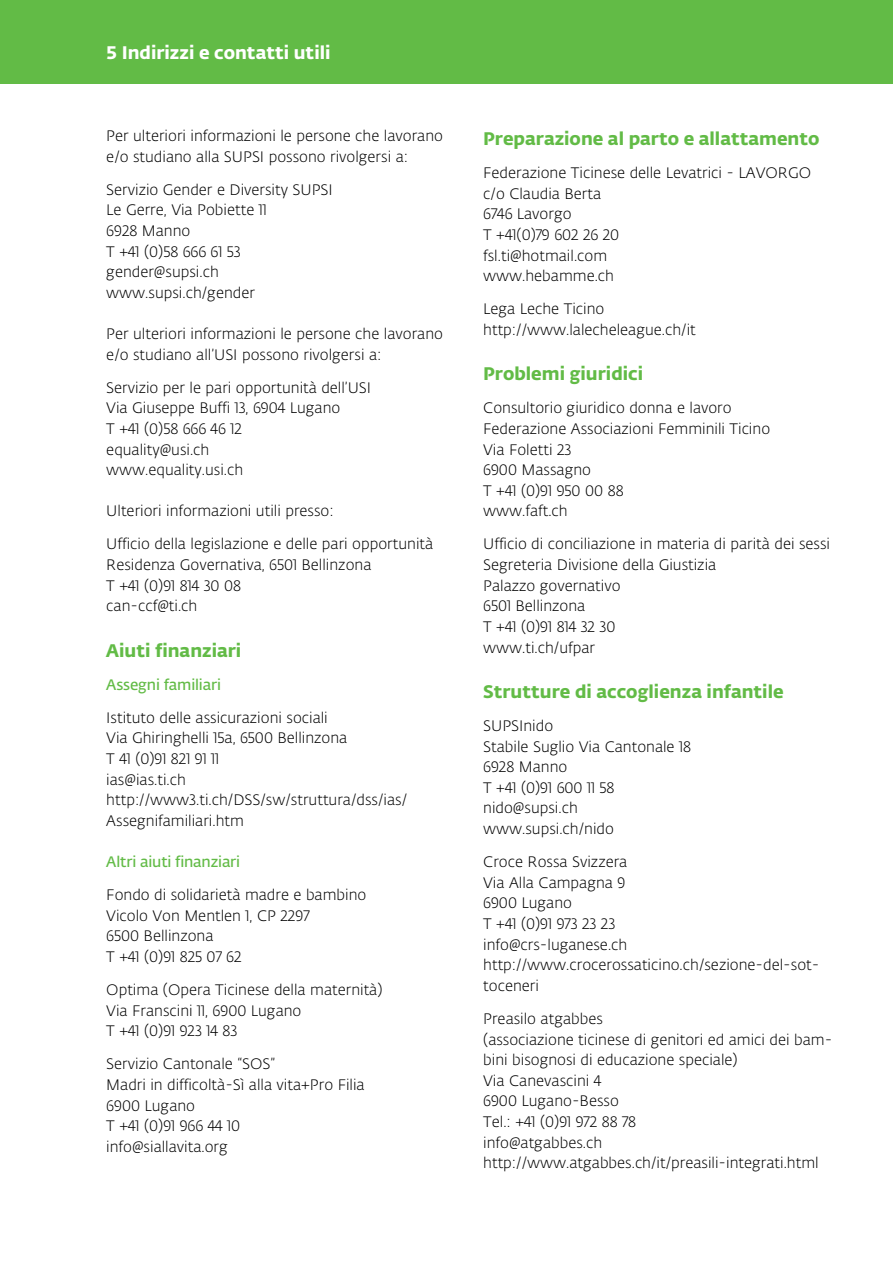
<style>
.page{position:relative;width:893px;height:1263px;background:#fff}
.page>*{position:absolute;margin:0;border:0;box-sizing:border-box;transform-origin:0 0}
.Titolo_neretto{font:700 18px "SUPSI Fedra Sans";color:#62bb46}
.Titolo_neretto-2{font:700 18px "SUPSI Fedra Sans";color:#fff}
.Titolo_neretto-3{font:300 15px/20.7px "SUPSI Fedra Sans";color:#000}
.Titolo_neretto-4{font:600 15px "SUPSI Fedra Sans";letter-spacing:-.01em;color:#62bb46}
</style>
<div class="page">
<div style="left:0;top:0;width:893px;height:83px;background:#62bb46"></div>
<p class="Titolo_neretto-2" style="left:106px;top:38px;width:226px">5 Indirizzi e contatti utili</p>
<p class="Titolo_neretto-3" style="left:106px;top:125px;width:338px">Per ulteriori informazioni le persone che lavorano e/o studiano alla SUPSI possono rivolgersi a:</p>
<p class="Titolo_neretto-3" style="left:106px;top:179px;width:228px">Servizio Gender e Diversity SUPSI</p>
<p class="Titolo_neretto-3" style="left:106px;top:199px;width:162px">Le Gerre, Via Pobiette 11</p>
<p class="Titolo_neretto-3" style="left:106px;top:220px;width:86px">6928 Manno</p>
<p class="Titolo_neretto-3" style="left:106px;top:241px;width:136px">T +41 (0)58 666 61 53</p>
<p class="Titolo_neretto-3" style="left:106px;top:261px;width:114px">gender@supsi.ch</p>
<p class="Titolo_neretto-3" style="left:106px;top:282px;width:150px">www.supsi.ch/gender</p>
<p class="Titolo_neretto-3" style="left:106px;top:323px;width:338px">Per ulteriori informazioni le persone che lavorano e/o studiano all’USI possono rivolgersi a:</p>
<p class="Titolo_neretto-3" style="left:106px;top:377px;width:266px">Servizio per le pari opportunità dell’USI</p>
<p class="Titolo_neretto-3" style="left:106px;top:397px;width:236px">Via Giuseppe Buffi 13, 6904 Lugano</p>
<p class="Titolo_neretto-3" style="left:106px;top:418px;width:137px">T +41 (0)58 666 46 12</p>
<p class="Titolo_neretto-3" style="left:106px;top:439px;width:105px">equality@usi.ch</p>
<p class="Titolo_neretto-3" style="left:106px;top:459px;width:138px">www.equality.usi.ch</p>
<p class="Titolo_neretto-3" style="left:106px;top:501px;width:229px">Ulteriori informazioni utili presso:</p>
<p class="Titolo_neretto-3" style="left:106px;top:534px;width:328px">Ufficio della legislazione e delle pari opportunità</p>
<p class="Titolo_neretto-3" style="left:106px;top:554px;width:267px">Residenza Governativa, 6501 Bellinzona</p>
<p class="Titolo_neretto-3" style="left:106px;top:575px;width:136px">T +41 (0)91 814 30 08</p>
<p class="Titolo_neretto-3" style="left:106px;top:595px;width:93px">can-ccf@ti.ch</p>
<p class="Titolo_neretto" style="left:106px;top:636px;width:137px">Aiuti finanziari</p>
<p class="Titolo_neretto-4" style="left:106px;top:673px;width:116px">Assegni familiari</p>
<p class="Titolo_neretto-3" style="left:106px;top:707px;width:223px">Istituto delle assicurazioni sociali</p>
<p class="Titolo_neretto-3" style="left:106px;top:727px;width:243px">Via Ghiringhelli 15a, 6500 Bellinzona</p>
<p class="Titolo_neretto-3" style="left:106px;top:748px;width:114px">T 41 (0)91 821 91 11</p>
<p class="Titolo_neretto-3" style="left:106px;top:769px;width:81px">ias@ias.ti.ch</p>
<p class="Titolo_neretto-3" style="left:106px;top:789px;width:302px">http://www3.ti.ch/DSS/sw/struttura/dss/ias/<br>Assegnifamiliari.htm</p>
<p class="Titolo_neretto-4" style="left:106px;top:851px;width:135px">Altri aiuti finanziari</p>
<p class="Titolo_neretto-3" style="left:106px;top:884px;width:262px">Fondo di solidarietà madre e bambino<br>Vicolo Von Mentlen 1, CP 2297</p>
<p class="Titolo_neretto-3" style="left:106px;top:925px;width:109px">6500 Bellinzona</p>
<p class="Titolo_neretto-3" style="left:106px;top:946px;width:137px">T +41 (0)91 825 07 62</p>
<p class="Titolo_neretto-3" style="left:106px;top:979px;width:278px">Optima (Opera Ticinese della maternità)</p>
<p class="Titolo_neretto-3" style="left:106px;top:1000px;width:197px">Via Franscini 11, 6900 Lugano</p>
<p class="Titolo_neretto-3" style="left:106px;top:1020px;width:133px">T +41 (0)91 923 14 83</p>
<p class="Titolo_neretto-3" style="left:106px;top:1053px;width:170px">Servizio Cantonale “SOS”</p>
<p class="Titolo_neretto-3" style="left:106px;top:1074px;width:260px">Madri in difficoltà-Sì alla vita+Pro Filia</p>
<p class="Titolo_neretto-3" style="left:106px;top:1095px;width:90px">6900 Lugano</p>
<p class="Titolo_neretto-3" style="left:106px;top:1115px;width:135px">T +41 (0)91 966 44 10</p>
<p class="Titolo_neretto-3" style="left:106px;top:1136px;width:123px">info@siallavita.org</p>
<p class="Titolo_neretto" style="left:483px;top:124px;width:338px">Preparazione al parto e allattamento</p>
<p class="Titolo_neretto-3" style="left:483px;top:162px;width:329px">Federazione Ticinese delle Levatrici - LAVORGO</p>
<p class="Titolo_neretto-3" style="left:483px;top:183px;width:119px">c/o Claudia Berta</p>
<p class="Titolo_neretto-3" style="left:483px;top:204px;width:90px">6746 Lavorgo</p>
<p class="Titolo_neretto-3" style="left:483px;top:224px;width:138px">T +41(0)79 602 26 20</p>
<p class="Titolo_neretto-3" style="left:483px;top:245px;width:125px">fsl.ti@hotmail.com</p>
<p class="Titolo_neretto-3" style="left:483px;top:265px;width:132px">www.hebamme.ch</p>
<p class="Titolo_neretto-3" style="left:483px;top:298px;width:123px">Lega Leche Ticino</p>
<p class="Titolo_neretto-3" style="left:483px;top:319px;width:214px">http://www.lalecheleague.ch/it</p>
<p class="Titolo_neretto" style="left:483px;top:359px;width:161px">Problemi giuridici</p>
<p class="Titolo_neretto-3" style="left:483px;top:397px;width:250px">Consultorio giuridico donna e lavoro</p>
<p class="Titolo_neretto-3" style="left:483px;top:418px;width:288px">Federazione Associazioni Femminili Ticino</p>
<p class="Titolo_neretto-3" style="left:483px;top:439px;width:90px">Via Foletti 23</p>
<p class="Titolo_neretto-3" style="left:483px;top:459px;width:109px">6900 Massagno</p>
<p class="Titolo_neretto-3" style="left:483px;top:480px;width:142px">T +41 (0)91 950 00 88</p>
<p class="Titolo_neretto-3" style="left:483px;top:501px;width:86px">www.faft.ch</p>
<p class="Titolo_neretto-3" style="left:483px;top:534px;width:348px">Ufficio di conciliazione in materia di parità dei sessi</p>
<p class="Titolo_neretto-3" style="left:483px;top:554px;width:235px">Segreteria Divisione della Giustizia</p>
<p class="Titolo_neretto-3" style="left:483px;top:575px;width:139px">Palazzo governativo</p>
<p class="Titolo_neretto-3" style="left:483px;top:595px;width:104px">6501 Bellinzona</p>
<p class="Titolo_neretto-3" style="left:483px;top:616px;width:134px">T +41 (0)91 814 32 30</p>
<p class="Titolo_neretto-3" style="left:483px;top:637px;width:113px">www.ti.ch/ufpar</p>
<p class="Titolo_neretto" style="left:483px;top:677px;width:302px">Strutture di accoglienza infantile</p>
<p class="Titolo_neretto-3" style="left:483px;top:715px;width:71px">SUPSInido</p>
<p class="Titolo_neretto-3" style="left:483px;top:736px;width:209px">Stabile Suglio Via Cantonale 18</p>
<p class="Titolo_neretto-3" style="left:483px;top:756px;width:86px">6928 Manno</p>
<p class="Titolo_neretto-3" style="left:483px;top:777px;width:133px">T +41 (0)91 600 11 58</p>
<p class="Titolo_neretto-3" style="left:483px;top:798px;width:96px">nido@supsi.ch</p>
<p class="Titolo_neretto-3" style="left:483px;top:818px;width:132px">www.supsi.ch/nido</p>
<p class="Titolo_neretto-3" style="left:483px;top:851px;width:146px">Croce Rossa Svizzera</p>
<p class="Titolo_neretto-3" style="left:483px;top:872px;width:144px">Via Alla Campagna 9</p>
<p class="Titolo_neretto-3" style="left:483px;top:892px;width:90px">6900 Lugano</p>
<p class="Titolo_neretto-3" style="left:483px;top:913px;width:134px">T +41 (0)91 973 23 23</p>
<p class="Titolo_neretto-3" style="left:483px;top:934px;width:146px">info@crs-luganese.ch</p>
<p class="Titolo_neretto-3" style="left:483px;top:954px;width:338px">http://www.crocerossaticino.ch/sezione-del-sot&shy;toceneri</p>
<p class="Titolo_neretto-3" style="left:483px;top:1008px;width:121px">Preasilo atgabbes</p>
<p class="Titolo_neretto-3" style="left:483px;top:1029px;width:351px">(associazione ticinese di genitori ed amici dei bam&shy;bini bisognosi di educazione speciale)</p>
<p class="Titolo_neretto-3" style="left:483px;top:1070px;width:120px">Via Canevascini 4</p>
<p class="Titolo_neretto-3" style="left:483px;top:1090px;width:137px">6900 Lugano-Besso</p>
<p class="Titolo_neretto-3" style="left:483px;top:1111px;width:154px">Tel.: +41 (0)91 972 88 78</p>
<p class="Titolo_neretto-3" style="left:483px;top:1132px;width:120px">info@atgabbes.ch</p>
<p class="Titolo_neretto-3" style="left:483px;top:1152px;width:337px">http://www.atgabbes.ch/it/preasili-integrati.html</p>
</div>
